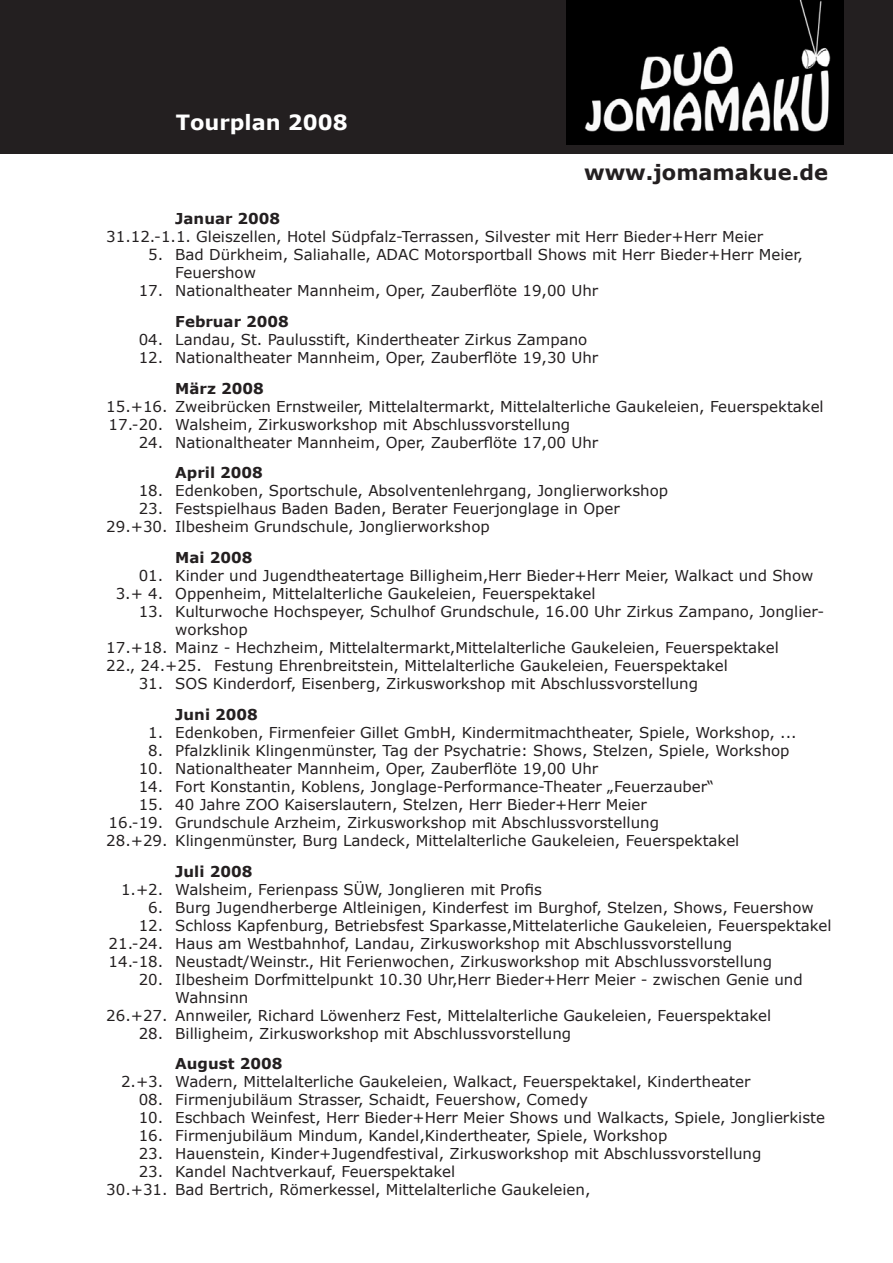
<style>
.page{position:relative;width:893px;height:1263px;background:#fff}
.page>*{position:absolute;margin:0;border:0;box-sizing:border-box;transform-origin:0 0}
.t1{font:700 21px "Verdana";color:#231f20}
.t2{font:700 21px "Verdana";color:#fff}
.t3{font:15px/18px "Verdana";color:#231f20}
.t4{font:700 15px "Verdana";color:#231f20}
</style>
<div class="page">
<div style="left:0;top:0;width:893px;height:153px;background:#231f20"></div>
<img style="left:567px;top:0;width:276px;height:145px">
<h1 class="t2" style="left:176px;top:109px;width:173px">Tourplan 2008</h1>
<h1 class="t1" style="left:584px;top:159px;width:245px">www.jomamakue.de</h1>
<p class="t4" style="left:175px;top:209px;width:106px">Januar 2008</p>
<p class="t3" style="left:106px;top:227px;width:658px">31.12.-1.1. Gleiszellen, Hotel Südpfalz-Terrassen, Silvester mit Herr Bieder+Herr Meier</p>
<p class="t3" style="left:175px;top:245px;width:629px;text-indent:-27px">5. Bad Dürkheim, Saliahalle, ADAC Motorsportball Shows mit Herr Bieder+Herr Meier,<br>Feuershow</p>
<p class="t3" style="left:139px;top:281px;width:461px">17. Nationaltheater Mannheim, Oper, Zauberflöte 19,00 Uhr</p>
<p class="t4" style="left:175px;top:312px;width:115px">Februar 2008</p>
<p class="t3" style="left:139px;top:330px;width:450px">04. Landau, St. Paulusstift, Kindertheater Zirkus Zampano</p>
<p class="t3" style="left:139px;top:348px;width:461px">12. Nationaltheater Mannheim, Oper, Zauberflöte 19,30 Uhr</p>
<p class="t4" style="left:175px;top:379px;width:90px">März 2008</p>
<p class="t3" style="left:106px;top:397px;width:719px">15.+16. Zweibrücken Ernstweiler, Mittelaltermarkt, Mittelalterliche Gaukeleien, Feuerspektakel<br>17.-20. Walsheim, Zirkusworkshop mit Abschlussvorstellung</p>
<p class="t3" style="left:139px;top:433px;width:461px">24. Nationaltheater Mannheim, Oper, Zauberflöte 17,00 Uhr</p>
<p class="t4" style="left:175px;top:463px;width:89px">April 2008</p>
<p class="t3" style="left:139px;top:481px;width:531px">18. Edenkoben, Sportschule, Absolventenlehrgang, Jonglierworkshop</p>
<p class="t3" style="left:106px;top:499px;width:515px;text-indent:32px">23. Festspielhaus Baden Baden, Berater Feuerjonglage in Oper<br>29.+30. Ilbesheim Grundschule, Jonglierworkshop</p>
<p class="t4" style="left:175px;top:548px;width:79px">Mai 2008</p>
<p class="t3" style="left:116px;top:566px;width:699px;text-indent:23px">01. Kinder und Jugendtheatertage Billigheim,Herr Bieder+Herr Meier, Walkact und Show<br>3.+ 4. Oppenheim, Mittelalterliche Gaukeleien, Feuerspektakel</p>
<p class="t3" style="left:139px;top:602px;width:687px">13. Kulturwoche Hochspeyer, Schulhof Grundschule, 16.00 Uhr Zirkus Zampano, Jonglier-</p>
<p class="t3" style="left:175px;top:620px;width:74px">workshop</p>
<p class="t3" style="left:106px;top:638px;width:674px">17.+18. Mainz - Hechzheim, Mittelaltermarkt,Mittelalterliche Gaukeleien, Feuerspektakel</p>
<p class="t3" style="left:106px;top:656px;width:623px">22., 24.+25. Festung Ehrenbreitstein, Mittelalterliche Gaukeleien, Feuerspektakel</p>
<p class="t3" style="left:139px;top:674px;width:561px">31. SOS Kinderdorf, Eisenberg, Zirkusworkshop mit Abschlussvorstellung</p>
<p class="t4" style="left:175px;top:705px;width:84px">Juni 2008</p>
<p class="t3" style="left:148px;top:723px;width:650px">1. Edenkoben, Firmenfeier Gillet GmbH, Kindermitmachtheater, Spiele, Workshop, ...</p>
<p class="t3" style="left:148px;top:741px;width:643px">8. Pfalzklinik Klingenmünster, Tag der Psychatrie: Shows, Stelzen, Spiele, Workshop</p>
<p class="t3" style="left:139px;top:759px;width:461px">10. Nationaltheater Mannheim, Oper, Zauberflöte 19,00 Uhr</p>
<p class="t3" style="left:139px;top:777px;width:577px">14. Fort Konstantin, Koblens, Jonglage-Performance-Theater „Feuerzauber“</p>
<p class="t3" style="left:106px;top:795px;width:635px;text-indent:32px">15. 40 Jahre ZOO Kaiserslautern, Stelzen, Herr Bieder+Herr Meier<br>16.-19. Grundschule Arzheim, Zirkusworkshop mit Abschlussvorstellung<br>28.+29. Klingenmünster, Burg Landeck, Mittelalterliche Gaukeleien, Feuerspektakel</p>
<p class="t4" style="left:175px;top:862px;width:79px">Juli 2008</p>
<p class="t3" style="left:121px;top:880px;width:422px">1.+2. Walsheim, Ferienpass SÜW, Jonglieren mit Profis</p>
<p class="t3" style="left:148px;top:898px;width:667px">6. Burg Jugendherberge Altleinigen, Kinderfest im Burghof, Stelzen, Shows, Feuershow</p>
<p class="t3" style="left:109px;top:916px;width:725px;text-indent:30px">12. Schloss Kapfenburg, Betriebsfest Sparkasse,Mittelaterliche Gaukeleien, Feuerspektakel<br>21.-24. Haus am Westbahnhof, Landau, Zirkusworkshop mit Abschlussvorstellung<br>14.-18. Neustadt/Weinstr., Hit Ferienwochen, Zirkusworkshop mit Abschlussvorstellung</p>
<p class="t3" style="left:139px;top:970px;width:665px">20. Ilbesheim Dorfmittelpunkt 10.30 Uhr,Herr Bieder+Herr Meier - zwischen Genie und</p>
<p class="t3" style="left:175px;top:988px;width:75px">Wahnsinn</p>
<p class="t3" style="left:106px;top:1006px;width:666px">26.+27. Annweiler, Richard Löwenherz Fest, Mittelalterliche Gaukeleien, Feuerspektakel</p>
<p class="t3" style="left:139px;top:1024px;width:434px">28. Billigheim, Zirkusworkshop mit Abschlussvorstellung</p>
<p class="t4" style="left:175px;top:1054px;width:109px">August 2008</p>
<p class="t3" style="left:121px;top:1072px;width:631px">2.+3. Wadern, Mittelalterliche Gaukeleien, Walkact, Feuerspektakel, Kindertheater</p>
<p class="t3" style="left:139px;top:1090px;width:451px">08. Firmenjubiläum Strasser, Schaidt, Feuershow, Comedy</p>
<p class="t3" style="left:139px;top:1108px;width:688px">10. Eschbach Weinfest, Herr Bieder+Herr Meier Shows und Walkacts, Spiele, Jonglierkiste</p>
<p class="t3" style="left:139px;top:1126px;width:530px">16. Firmenjubiläum Mindum, Kandel,Kindertheater, Spiele, Workshop</p>
<p class="t3" style="left:139px;top:1144px;width:624px">23. Hauenstein, Kinder+Jugendfestival, Zirkusworkshop mit Abschlussvorstellung</p>
<p class="t3" style="left:106px;top:1162px;width:486px;text-indent:32px">23. Kandel Nachtverkauf, Feuerspektakel<br>30.+31. Bad Bertrich, Römerkessel, Mittelalterliche Gaukeleien,</p>
</div>
